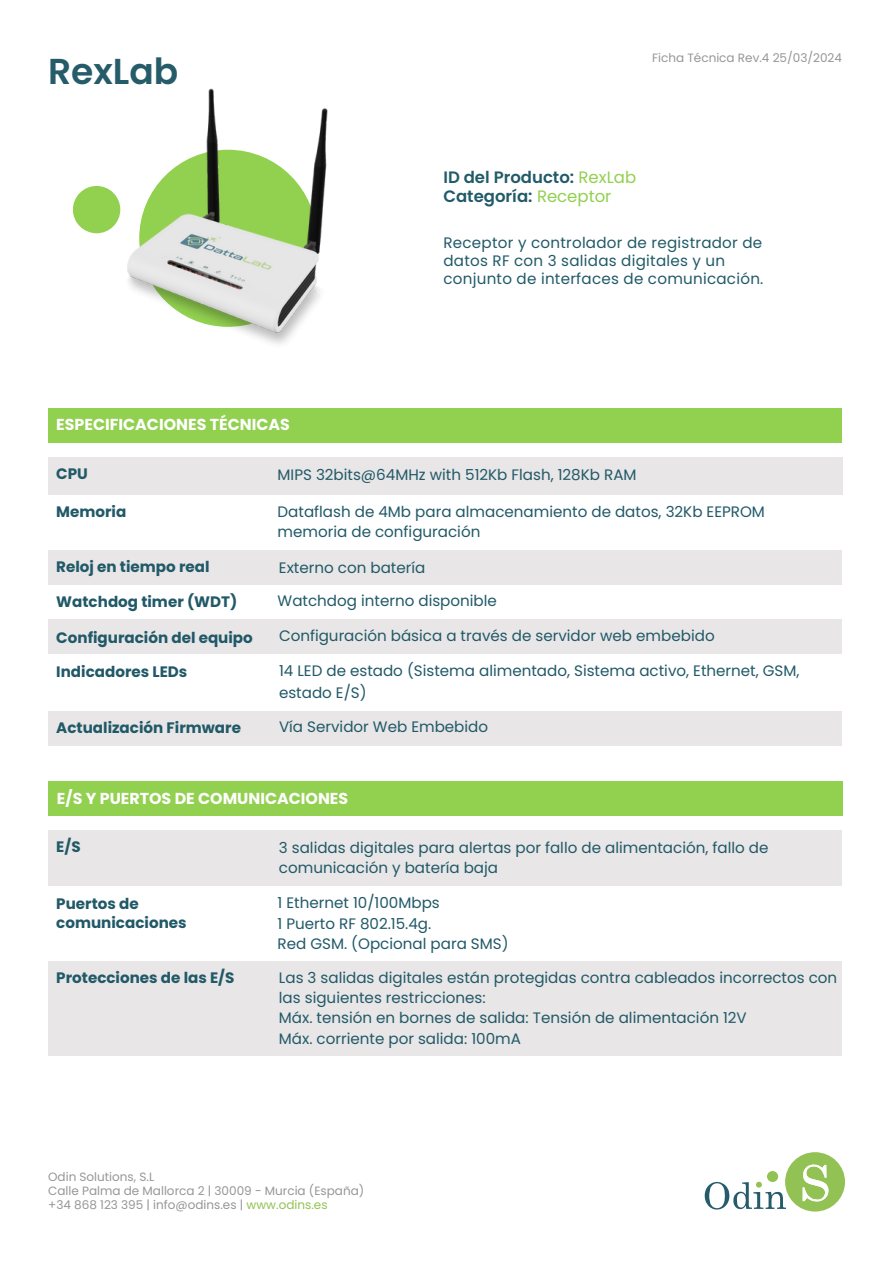
<style>
.page{position:relative;width:894px;height:1264px;background:#fff}
.page>*{position:absolute;margin:0;border:0;box-sizing:border-box;transform-origin:0 0}
.t1{font:600 36px "Poppins";color:#265c6a}
.t2{font:600 16.5px/19.2px "Poppins";color:#215a68}
.t3{font:700 15.9px "Poppins";color:#fff}
.t4{font:15.15px/20.2px "Poppins";color:#215968}
.t5{font:700 15.15px/19.2px "Poppins";color:#215968}
.t6{font:15.15px/18px "Poppins";letter-spacing:.015em;color:#215a68}
.t7{font:12px/14px "Poppins";color:#969696}
.s1{font-weight:400;color:#92d050}
.s2{color:#92c253}
</style>
<div class="page">
<div style="left:73px;top:186px;width:47px;height:47px;background:#92d050;border-radius:50%"></div>
<svg style="left:704px;top:1152px;width:140px;height:59px"></svg>
<div style="left:48px;top:408px;width:793px;height:34px;background:#92d050"></div>
<div style="left:48px;top:830px;width:793px;height:56px;background:#e8e6e6"></div>
<div style="left:48px;top:960px;width:793px;height:95px;background:#e8e6e6"></div>
<div style="left:49px;top:781px;width:793px;height:34px;background:#92d050"></div>
<div style="left:48px;top:457px;width:793px;height:38px;background:#e8e6e6"></div>
<div style="left:48px;top:550px;width:793px;height:35px;background:#e8e6e6"></div>
<div style="left:48px;top:618px;width:793px;height:35px;background:#e8e6e6"></div>
<div style="left:48px;top:710px;width:793px;height:35px;background:#e8e6e6"></div>
<img style="left:88px;top:88px;width:240px;height:256px">
<p class="t1" style="left:48px;top:46px;width:132px">RexLab</p>
<h4 class="t3" style="left:56px;top:413px;width:235px">ESPECIFICACIONES TÉCNICAS</h4>
<p class="t7" style="left:652px;top:51px;width:191px">Ficha Técnica Rev.4 25/03/2024</p>
<h2 class="t2" style="left:443px;top:167px;width:194px">ID del Producto: <span class="s1">RexLab<br></span>Categoría: <span class="s1">Receptor</span></h2>
<h2 class="t6" style="left:443px;top:234px;width:321px">Receptor y controlador de registrador de datos RF con 3 salidas digitales y un conjunto de interfaces de comunicación.</h2>
<h4 class="t5" style="left:56px;top:464px;width:33px">CPU</h4>
<h3 class="t5" style="left:56px;top:502px;width:72px">Memoria</h3>
<h4 class="t5" style="left:56px;top:557px;width:155px">Reloj en tiempo real</h4>
<h3 class="t5" style="left:56px;top:592px;width:182px">Watchdog timer (WDT)</h3>
<h4 class="t4" style="left:277px;top:464px;width:360px">MIPS 32bits@64MHz with 512Kb Flash, 128Kb RAM</h4>
<h2 class="t4" style="left:277px;top:501px;width:489px">Dataflash de 4Mb para almacenamiento de datos, 32Kb EEPROM memoria de configuración</h2>
<h2 class="t4" style="left:279px;top:557px;width:148px">Externo con batería</h2>
<h4 class="t4" style="left:277px;top:590px;width:221px">Watchdog interno disponible</h4>
<p class="t5" style="left:56px;top:627px;width:198px">Configuración del equipo</p>
<h4 class="t4" style="left:279px;top:626px;width:437px">Configuración básica a través de servidor web embebido</h4>
<h4 class="t5" style="left:56px;top:662px;width:132px">Indicadores LEDs</h4>
<h3 class="t4" style="left:279px;top:659px;width:522px;line-height:22.5px">14 LED de estado (Sistema alimentado, Sistema activo, Ethernet, GSM, estado E/S)</h3>
<p class="t5" style="left:56px;top:718px;width:186px">Actualización Firmware</p>
<h3 class="t4" style="left:279px;top:716px;width:210px">Vía Servidor Web Embebido</h3>
<h3 class="t3" style="left:57px;top:787px;width:293px">E/S Y PUERTOS DE COMUNICACIONES</h3>
<h3 class="t5" style="left:56px;top:837px;width:26px">E/S</h3>
<h3 class="t4" style="left:279px;top:837px;width:491px">3 salidas digitales para alertas por fallo de alimentación, fallo de comunicación y batería baja</h3>
<h4 class="t5" style="left:56px;top:894px;width:132px">Puertos de comunicaciones</h4>
<h3 class="t4" style="left:277px;top:892px;width:232px">1 Ethernet 10/100Mbps<br>1 Puerto RF 802.15.4g.<br>Red GSM. (Opcional para SMS)</h3>
<h4 class="t5" style="left:56px;top:967px;width:179px">Protecciones de las E/S</h4>
<h4 class="t4" style="left:279px;top:967px;width:559px">Las 3 salidas digitales están protegidas contra cableados incorrectos con las siguientes restricciones:<br>Máx. tensión en bornes de salida: Tensión de alimentación 12V<br>Máx. corriente por salida: 100mA</h4>
<p class="t7" style="left:48px;top:1169px;width:108px">Odin Solutions, S.L</p>
<h4 class="t7" style="left:48px;top:1183px;width:317px">Calle Palma de Mallorca 2 | 30009 - Murcia (España) +34 868 123 395 | info@odins.es | <span class="s2">www.odins.es</span></h4>
</div>
